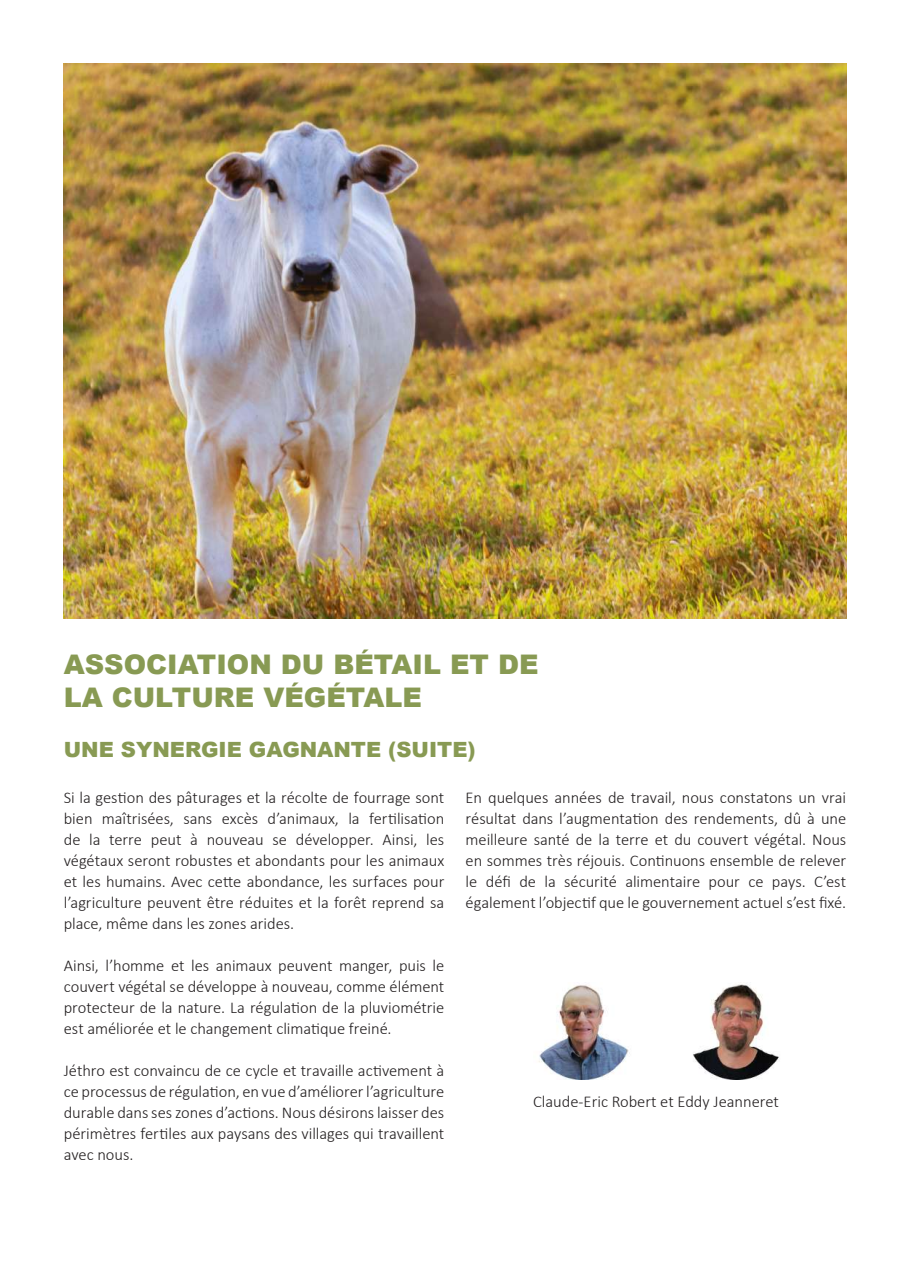
<style>
.page{position:relative;width:910px;height:1280px;background:#fff}
.page>*{position:absolute;margin:0;border:0;box-sizing:border-box;transform-origin:0 0}
.t1{font:900 27px/32.4px "Arial";color:#889a53}
.t2{font:900 21px "Arial";color:#889a53}
.t3{font:300 16.5px/21px "Calibri";letter-spacing:-.005em;color:#231f20;text-align:justify}
</style>
<div class="page">
<img style="left:64px;top:64px;width:782px;height:555px">
<img style="left:693px;top:984px;width:86px;height:96px">
<img style="left:538px;top:985px;width:91px;height:95px">
<h1 class="t1" style="left:64px;top:647px;width:476px">ASSOCIATION DU BÉTAIL ET DE<br>LA CULTURE VÉGÉTALE</h1>
<p class="t2" style="left:64px;top:734px;width:413px">UNE SYNERGIE GAGNANTE (SUITE)</p>
<p class="t3" style="left:64px;top:786px;width:382px">Si la gestion des pâturages et la récolte de fourrage sont bien maîtrisées, sans excès d’animaux, la fertilisation de la terre peut à nouveau se développer. Ainsi, les végétaux seront robustes et abondants pour les animaux et les humains. Avec cette abondance, les surfaces pour l’agriculture peuvent être réduites et la forêt reprend sa place, même dans les zones arides.</p>
<p class="t3" style="left:64px;top:954px;width:382px">Ainsi, l’homme et les animaux peuvent manger, puis le couvert végétal se développe à nouveau, comme élément protecteur de la nature. La régulation de la pluviométrie est améliorée et le changement climatique freiné.</p>
<p class="t3" style="left:64px;top:1059px;width:382px">Jéthro est convaincu de ce cycle et travaille activement à ce processus de régulation, en vue d’améliorer l’agriculture durable dans ses zones d’actions. Nous désirons laisser des périmètres fertiles aux paysans des villages qui travaillent avec nous.</p>
<p class="t3" style="left:466px;top:786px;width:382px">En quelques années de travail, nous constatons un vrai résultat dans l’augmentation des rendements, dû à une meilleure santé de la terre et du couvert végétal. Nous en sommes très réjouis. Continuons ensemble de relever le défi de la sécurité alimentaire pour ce pays. C’est également l’objectif que le gouvernement actuel s’est fixé.</p>
<p class="t3" style="left:533px;top:1091px;width:247px">Claude-Eric Robert et Eddy Jeanneret</p>
</div>
